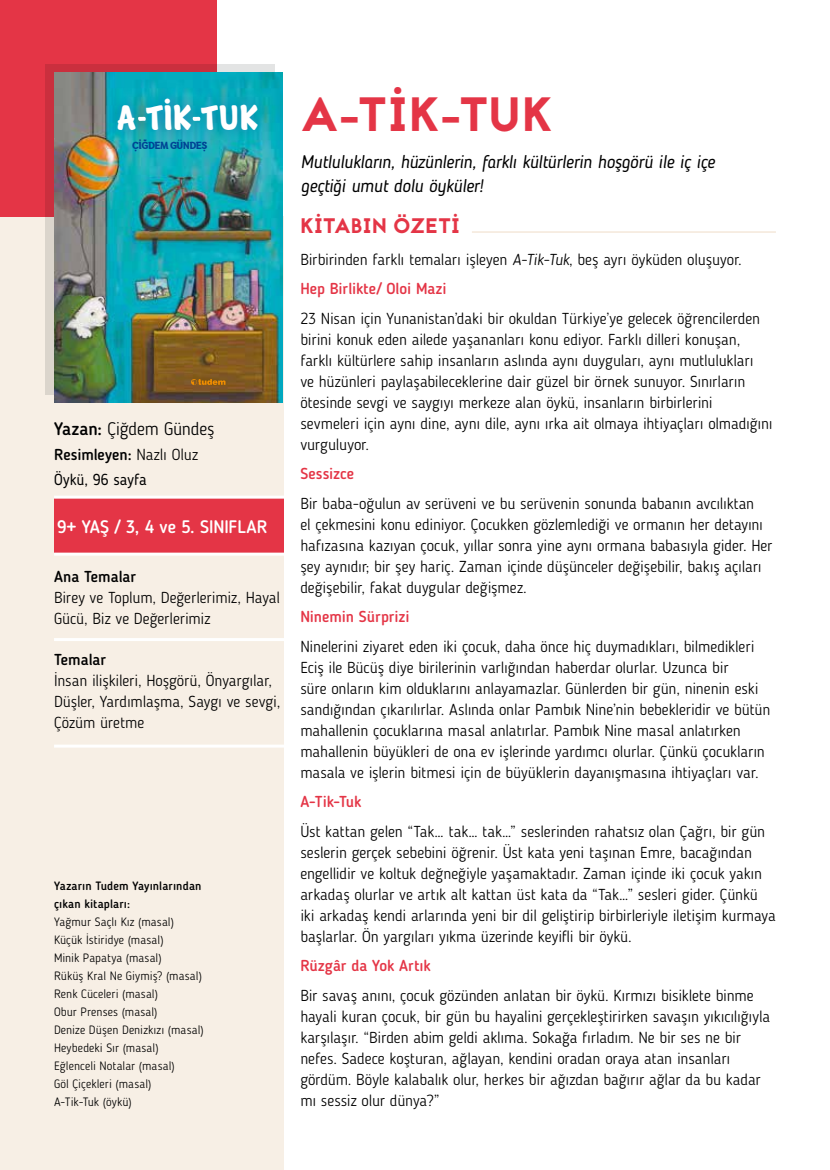
<style>
.page{position:relative;width:830px;height:1170px;background:#fff}
.page>*{position:absolute;margin:0;border:0;box-sizing:border-box;transform-origin:0 0}
.t1{font:48px "Jaapokki";letter-spacing:.015em;color:#e43546}
.t2{font:35.25px "Cartwheel";letter-spacing:.03em;color:#fff}
.t3{font:21px "Jaapokki";letter-spacing:-.005em;color:#e43546}
.t4{font:italic 18px/24px "Blogger Sans";letter-spacing:-.015em;color:#000}
.t5{font:500 18px "Blogger Sans";letter-spacing:-.01em;color:#fff}
.t6{font:300 18px "Blogger Sans";letter-spacing:-.015em;color:#000}
.t7{font:300 15.75px/21px "Blogger Sans";letter-spacing:-.005em;color:#000}
.t8{font:500 15.75px "Blogger Sans";letter-spacing:.005em;color:#e43546}
.t9{font:15.75px/25.2px "Blogger Sans";letter-spacing:.005em;color:#000}
.t10{font:500 15.75px "Blogger Sans";color:#000}
.t11{font:300 12px/18px "Blogger Sans";letter-spacing:.01em;color:#000}
.t12{font:500 12px/18px "Blogger Sans";letter-spacing:.01em;color:#000}
.t13{font:800 10.8px "Otari";letter-spacing:-.04em;color:#004494}
.s1{font-weight:500}
.s2{font-weight:300}
.s3{font-style:italic}
.s4{font-weight:500;color:#e43546}
</style>
<div class="page">
<div style="left:0;top:216px;width:283px;height:953px;background:#f7efe5"></div>
<div style="left:0;top:0;width:216px;height:216px;background:#e43546"></div>
<div style="left:54px;top:498px;width:229px;height:54px;background:#e43546"></div>
<svg style="left:45px;top:64px;width:229px;height:330px;background:#d2787d"></svg>
<hr style="left:54px;top:72px;width:1px;height:331px;background:#f18e00">
<img style="left:54px;top:72px;width:1px;height:136px">
<img style="left:55px;top:72px;width:227px;height:331px">
<div style="left:101px;top:81px;width:173px;height:66px;background:#006fa3;opacity:.85"></div>
<svg style="left:138px;top:117px;width:8px;height:4px"></svg>
<svg style="left:192px;top:117px;width:8px;height:4px"></svg>
<svg style="left:191px;top:379px;width:34px;height:6px"></svg>
<hr style="left:54px;top:495px;width:230px;height:3px;background:#fff">
<hr style="left:54px;top:552px;width:230px;height:3px;background:#fff">
<hr style="left:54px;top:638px;width:230px;height:3px;background:#fff">
<hr style="left:54px;top:744px;width:230px;height:3px;background:#fff">
<hr style="left:471px;top:231px;width:304px;height:2px;background:#f4e8da">
<h2 class="t2" style="left:117px;top:97px;width:142px">A TİK TUK</h2>
<p class="t13" style="left:132px;top:139px;width:77px">CİĞDEM GÜNDES</p>
<p class="t13" style="left:135px;top:138px;width:3px">.</p>
<p class="t13" style="left:203px;top:138px;width:3px">.</p>
<p class="t6" style="left:54px;top:418px;width:162px"><span class="s1">Yazan:</span> Çiğdem Gündeş</p>
<p class="t9" style="left:54px;top:442px;width:145px"><span class="s1">Resimleyen:</span> <span class="s2">Nazlı Oluz<br></span>Öykü, 96 sayfa</p>
<p class="t5" style="left:57px;top:516px;width:211px">9+ YAŞ / 3, 4 ve 5. SINIFLAR</p>
<p class="t10" style="left:54px;top:567px;width:84px">Ana Temalar</p>
<p class="t7" style="left:54px;top:587px;width:227px">Birey ve Toplum, Değerlerimiz, Hayal<br>Gücü, Biz ve Değerlerimiz</p>
<p class="t10" style="left:54px;top:650px;width:54px">Temalar</p>
<p class="t7" style="left:54px;top:670px;width:228px">İnsan ilişkileri, Hoşgörü, Önyargılar,<br>Düşler, Yardımlaşma, Saygı ve sevgi,<br>Çözüm üretme</p>
<p class="t12" style="left:54px;top:876px;width:149px">Yazarın Tudem Yayınlarından çıkan kitapları:</p>
<p class="t11" style="left:54px;top:912px;width:151px">Yağmur Saçlı Kız (masal)<br>Küçük İstiridye (masal)<br>Minik Papatya (masal)<br>Rüküş Kral Ne Giymiş? (masal)<br>Renk Cüceleri (masal)<br>Obur Prenses (masal)<br>Denize Düşen Denizkızı (masal)<br>Heybedeki Sır (masal)<br>Eğlenceli Notalar (masal)<br>Göl Çiçekleri (masal)<br>A-Tik-Tuk (öykü)</p>
<h1 class="t1" style="left:300px;top:81px;width:255px">A-TİK-TUK</h1>
<p class="t4" style="left:301px;top:149px;width:415px">Mutlulukların, hüzünlerin, farklı kültürlerin hoşgörü ile iç içe geçtiği umut dolu öyküler!</p>
<h3 class="t3" style="left:300px;top:211px;width:161px">KİTABIN ÖZETİ</h3>
<p class="t7" style="left:300px;top:244px;width:443px;line-height:29.5px">Birbirinden farklı temaları işleyen <span class="s3">A-Tik-Tuk</span>, beş ayrı öyküden oluşuyor.<br><span class="s4">Hep Birlikte/ Oloi Mazi</span></p>
<p class="t7" style="left:300px;top:307px;width:473px">23 Nisan için Yunanistan’daki bir okuldan Türkiye’ye gelecek öğrencilerden birini konuk eden ailede yaşananları konu ediyor. Farklı dilleri konuşan, farklı kültürlere sahip insanların aslında aynı duyguları, aynı mutlulukları<br>ve hüzünleri paylaşabileceklerine dair güzel bir örnek sunuyor. Sınırların ötesinde sevgi ve saygıyı merkeze alan öykü, insanların birbirlerini sevmeleri için aynı dine, aynı dile, aynı ırka ait olmaya ihtiyaçları olmadığını vurguluyor.</p>
<p class="t8" style="left:300px;top:464px;width:55px">Sessizce</p>
<p class="t7" style="left:300px;top:492px;width:473px">Bir baba-oğulun av serüveni ve bu serüvenin sonunda babanın avcılıktan<br>el çekmesini konu ediniyor. Çocukken gözlemlediği ve ormanın her detayını hafızasına kazıyan çocuk, yıllar sonra yine aynı ormana babasıyla gider. Her şey aynıdır; bir şey hariç. Zaman içinde düşünceler değişebilir, bakış açıları değişebilir, fakat duygular değişmez.</p>
<p class="t8" style="left:300px;top:607px;width:111px">Ninemin Sürprizi</p>
<p class="t7" style="left:300px;top:635px;width:471px">Ninelerini ziyaret eden iki çocuk, daha önce hiç duymadıkları, bilmedikleri Eciş ile Bücüş diye birilerinin varlığından haberdar olurlar. Uzunca bir<br>süre onların kim olduklarını anlayamazlar. Günlerden bir gün, ninenin eski sandığından çıkarılırlar. Aslında onlar Pambık Nine’nin bebekleridir ve bütün mahallenin çocuklarına masal anlatırlar. Pambık Nine masal anlatırken mahallenin büyükleri de ona ev işlerinde yardımcı olurlar. Çünkü çocukların masala ve işlerin bitmesi için de büyüklerin dayanışmasına ihtiyaçları var.</p>
<p class="t8" style="left:300px;top:792px;width:63px">A-Tik-Tuk</p>
<p class="t7" style="left:300px;top:820px;width:476px">Üst kattan gelen “Tak… tak… tak…” seslerinden rahatsız olan Çağrı, bir gün seslerin gerçek sebebini öğrenir. Üst kata yeni taşınan Emre, bacağından engellidir ve koltuk değneğiyle yaşamaktadır. Zaman içinde iki çocuk yakın arkadaş olurlar ve artık alt kattan üst kata da “Tak…” sesleri gider. Çünkü iki arkadaş kendi arlarında yeni bir dil geliştirip birbirleriyle iletişim kurmaya başlarlar. Ön yargıları yıkma üzerinde keyifli bir öykü.</p>
<p class="t8" style="left:300px;top:956px;width:132px">Rüzgâr da Yok Artık</p>
<p class="t7" style="left:300px;top:984px;width:471px">Bir savaş anını, çocuk gözünden anlatan bir öykü. Kırmızı bisiklete binme hayali kuran çocuk, bir gün bu hayalini gerçekleştirirken savaşın yıkıcılığıyla karşılaşır. “Birden abim geldi aklıma. Sokağa fırladım. Ne bir ses ne bir nefes. Sadece koşturan, ağlayan, kendini oradan oraya atan insanları gördüm. Böyle kalabalık olur, herkes bir ağızdan bağırır ağlar da bu kadar mı sessiz olur dünya?”</p>
</div>
